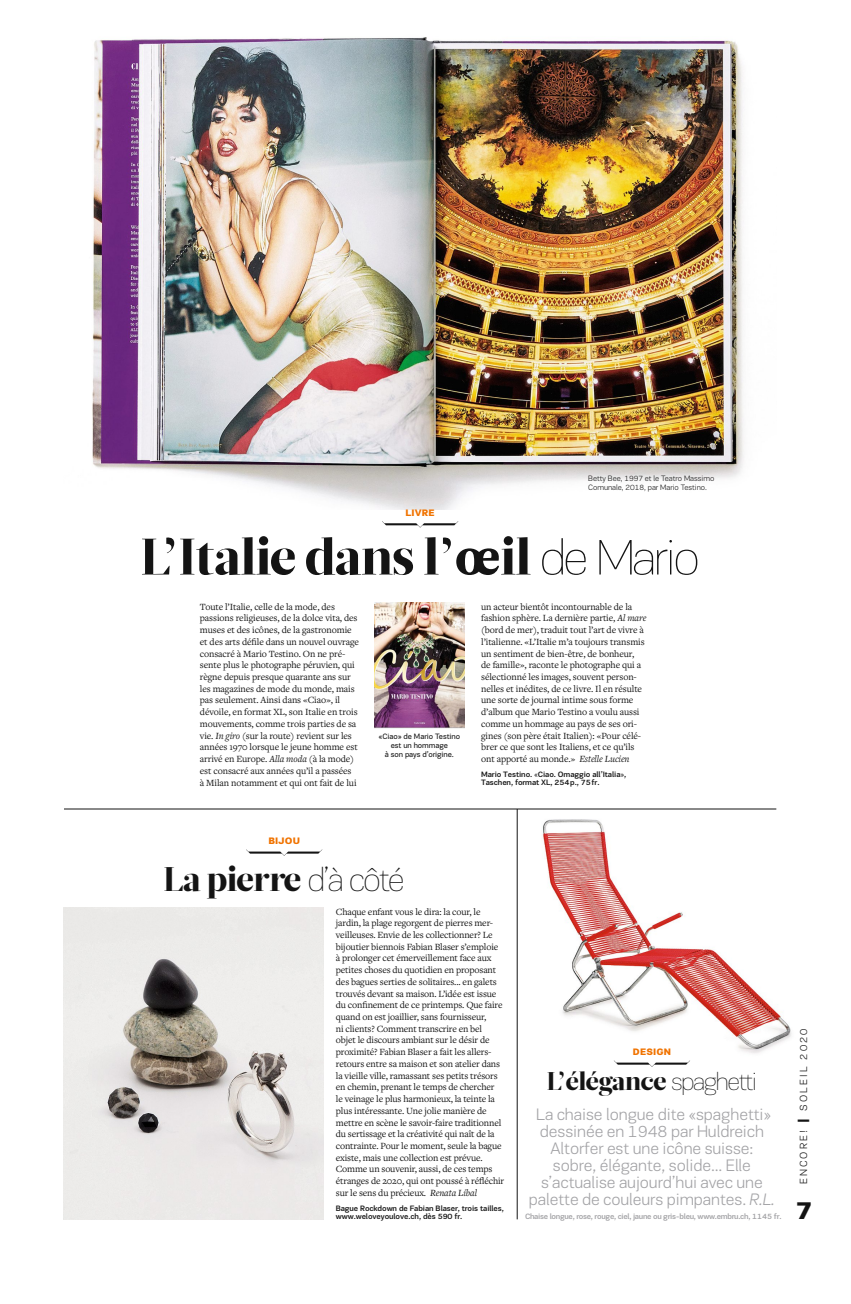
<style>
.page{position:relative;width:851px;height:1304px;background:#fff}
.page>*{position:absolute;margin:0;border:0;box-sizing:border-box;transform-origin:0 0}
.t1{font:900 51.2px "Glosa Display";letter-spacing:-.005em;color:#141414}
.t2{font:900 34.1px "Glosa Display";letter-spacing:-.015em;color:#141414}
.t3{font:900 25.6px "Glosa Display";letter-spacing:-.015em;color:#141414}
.t4{font:900 25.6px "PF Encore Sans Pro";color:#141414}
.t5{font:300 17px/17.1px "PF Encore Sans Pro";letter-spacing:-.005em;color:#a3a3a6;text-align:center}
.t6{font:300 10.7px "PF Encore Sans Pro";letter-spacing:.2em;color:#141414}
.t7{font:9.9px/11.7px "Freight Text Pro";letter-spacing:-.01em;color:#141414}
.t8{font:900 9.6px "PF Encore Sans Pro";letter-spacing:.015em;color:#f07300}
.t9{font:500 8px/8.5px "PF Encore Sans Pro";letter-spacing:-.015em;color:#141414}
.t10{font:500 8px "PF Encore Sans Pro";letter-spacing:-.04em;color:#a3a3a6}
.t11{font:300 8px/9.4px "PF Encore Sans Pro";letter-spacing:-.005em;color:#141414}
.t12{font:8px/9.4px "PF Encore Sans Pro";letter-spacing:-.01em;color:#141414;text-align:center}
.s1{font-family:"Glosa"}
.s2{font-family:"PF Encore Sans Pro";font-weight:100}
.s3{font-style:italic}
.s4{font-weight:400}
.s5{font-weight:900;font-size:13.9px}
</style>
<div class="page">
<img style="left:542px;top:819px;width:250px;height:235px">
<img style="left:92px;top:37px;width:652px;height:472px">
<img style="left:64px;top:908px;width:259px;height:311px">
<img style="left:374px;top:603px;width:90px;height:125px">
<hr style="left:64px;top:809px;width:712px;height:1px;background:#141414">
<svg style="left:382px;top:521px;width:76px;height:7px"></svg>
<svg style="left:246px;top:849px;width:76px;height:7px"></svg>
<svg style="left:614px;top:1060px;width:76px;height:7px"></svg>
<hr style="left:517px;top:809px;width:1px;height:410px;background:#141414">
<p class="t8" style="left:405px;top:506px;width:31px">LIVRE</p>
<p class="t11" style="left:588px;top:473px;width:127px">Betty Bee, 1997 et le Teatro Massimo<br>Comunale, 2018, par Mario Testino.</p>
<h1 class="t1" style="left:140px;top:523px;width:561px">L’Italie dans l’<span class="s1">œ</span>il <span class="s2">deMario</span></h1>
<p class="t7" style="left:200px;top:600px;width:161px">Toute l’Italie, celle de la mode, des passions religieuses, de la dolce vita, des muses et des icônes, de la gastronomie et des arts défile dans un nouvel ouvrage consacré à Mario Testino. On ne pré&shy;sente plus le photographe péruvien, qui règne depuis presque quarante ans sur les magazines de mode du monde, mais pas seulement. Ainsi dans «Ciao», il dévoile, en format XL, son Italie en trois mouvements, comme trois parties de sa vie. <span class="s3">In giro</span> (sur la route) revient sur les années 1970 lorsque le jeune homme est arrivé en Europe. <span class="s3">Alla moda</span> (à la mode) est consacré aux années qu’il a passées<br>à Milan notamment et qui ont fait de lui</p>
<p class="t12" style="left:378px;top:731px;width:83px">«Ciao» de Mario Testino est un hommage<br>à son pays d’origine.</p>
<p class="t7" style="left:481px;top:600px;width:167px">un acteur bientôt incontournable de la fashion sphère. La dernière partie, <span class="s3">Al mare </span>(bord de mer), traduit tout l’art de vivre à l’italienne. «L’Italie m’a toujours transmis un sentiment de bien-être, de bonheur,<br>de famille», raconte le photographe qui a sélectionné les images, souvent person&shy;nelles et inédites, de ce livre. Il en résulte une sorte de journal intime sous forme d’album que Mario Testino a voulu aussi comme un hommage au pays de ses ori&shy;gines (son père était Italien): «Pour célé&shy;brer ce que sont les Italiens, et ce qu’ils ont apporté au monde.» <span class="s3">Estelle Lucien</span></p>
<p class="t9" style="left:481px;top:770px;width:147px">Mario Testino. <span class="s4">«</span>Ciao. Omaggio all’Italia<span class="s4">»</span>,<br>Taschen, format XL, 254p., 75fr.</p>
<p class="t8" style="left:268px;top:835px;width:33px">BIJOU</p>
<h2 class="t2" style="left:164px;top:857px;width:242px">La pierre <span class="s2">d’à côté</span></h2>
<p class="t7" style="left:336px;top:905px;width:170px">Chaque enfant vous le dira: la cour, le jardin, la plage regorgent de pierres mer&shy;veilleuses. Envie de les collectionner? Le bijoutier biennois Fabian Blaser s’emploie à prolonger cet émerveillement face aux petites choses du quotidien en proposant des bagues serties de solitaires... en galets trouvés devant sa maison. L’idée est issue du confinement de ce printemps. Que faire quand on est joaillier, sans fournisseur,<br>ni clients? Comment transcrire en bel objet le discours ambiant sur le désir de proximité? Fabian Blaser a fait les allers&shy;retours entre sa maison et son atelier dans la vieille ville, ramassant ses petits trésors en chemin, prenant le temps de chercher<br>le veinage le plus harmonieux, la teinte la plus intéressante. Une jolie manière de mettre en scène le savoir-faire traditionnel du sertissage et la créativité qui naît de la contrainte. Pour le moment, seule la bague existe, mais une collection est prévue.<br>Comme un souvenir, aussi, de ces temps étranges de 2020, qui ont poussé à réfléchir sur le sens du précieux. <span class="s3">Renata Libal</span></p>
<p class="t9" style="left:336px;top:1204px;width:170px">Bague Rockdown de Fabian Blaser, trois tailles, www.weloveyoulove.ch, dès 590 fr.</p>
<p class="t8" style="left:633px;top:1046px;width:39px">DESIGN</p>
<h3 class="t3" style="left:546px;top:1065px;width:212px">L’élégance <span class="s2">spaghetti</span></h3>
<h3 class="t5" style="left:529px;top:1106px;width:247px">La chaise longue dite «spaghetti» dessinée en 1948 par Huldreich Altorfer est une icône suisse: sobre, élégante, solide... Elle s’actualise aujourd’hui avec une palette de couleurs pimpantes. <span class="s3">R.L.</span></h3>
<p class="t10" style="left:525px;top:1212px;width:258px">Chaise longue, rose, rouge, ciel, jaune ou gris-bleu, www.embru.ch, 1145 fr.</p>
<p class="t6" style="left:797px;top:1184px;width:157px;rotate:-90deg">ENCORE! <span class="s5">|</span> SOLEIL 2020</p>
<h3 class="t4" style="left:795px;top:1194px;width:19px">7</h3>
</div>
